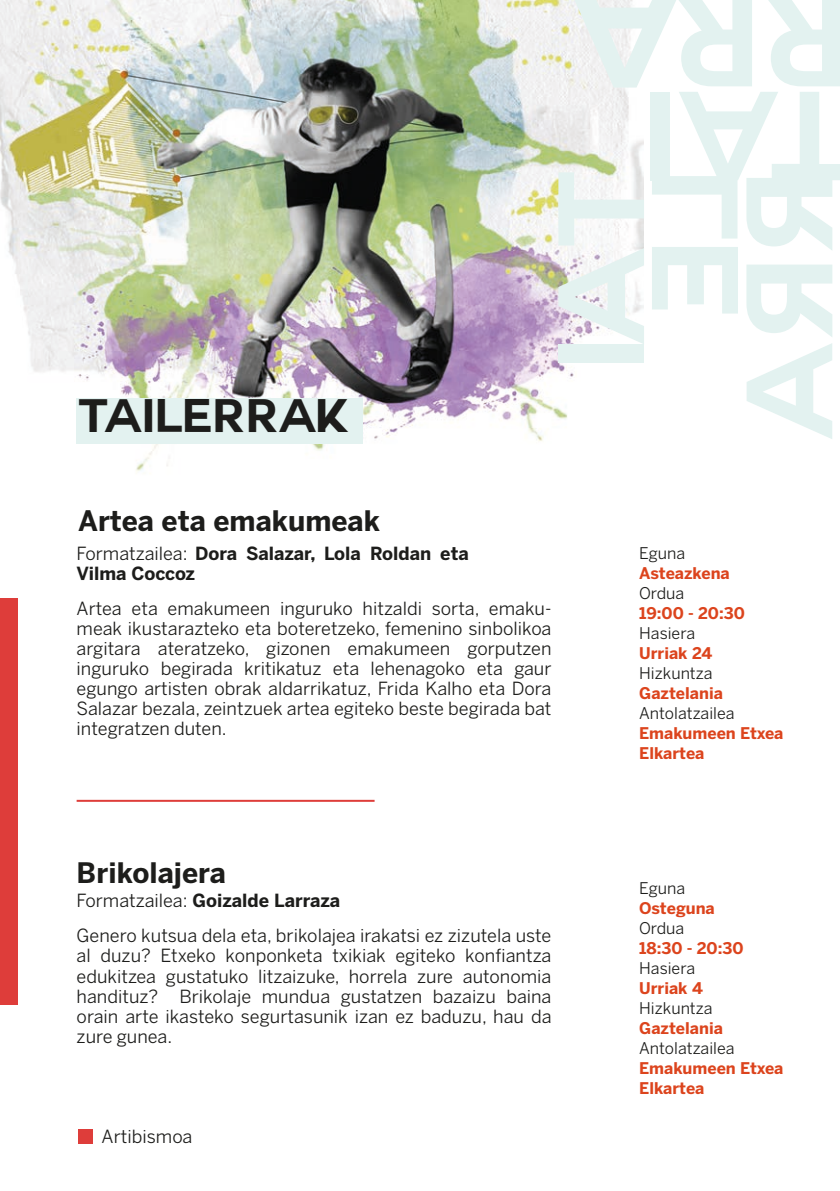
<style>
.page{position:relative;width:840px;height:1191px;background:#fff}
.page>*{position:absolute;margin:0;border:0;box-sizing:border-box;transform-origin:0 0}
.t1{font:700 144px "Couture";color:#e3f2f0}
.t2{font:700 124px/94px "Couture";color:#e3f2f0}
.t3{font:700 46px "Couture";color:#1d1d1b}
.t4{font:700 28px "Benton Sans";color:#1d1d1b}
.t5{font:18px/20px "Benton Sans";color:#1d1d1b;text-align:justify}
.t6{font:700 18px/20px "Benton Sans";color:#1d1d1b}
.t7{font:700 16px/20px "Benton Sans";color:#dc441d}
.t8{font:16px "Benton Sans";color:#1d1d1b}
.s1{font-weight:400}
</style>
<div class="page">
<img style="left:0;top:0;width:642px;height:471px">
<div style="left:0;top:598px;width:18px;height:406px;background:#de3d3a"></div>
<hr style="left:77px;top:800px;width:297px;height:2px;background:#de3d3a">
<div style="left:77px;top:399px;width:286px;height:45px;background:#e3f2f0"></div>
<div style="left:79px;top:1129px;width:14px;height:15px;background:#de3d3a"></div>
<svg style="left:558px;top:172px;width:85px;height:191px"></svg>
<h3 class="t3" style="left:78px;top:394px;width:273px">TAILERRAK</h3>
<h3 class="t4" style="left:78px;top:504px;width:303px">Artea eta emakumeak</h3>
<h1 class="t1" style="left:683px;top:102px;width:118px;rotate:-180deg">A</h1>
<h2 class="t2" style="left:849px;top:183px;width:370px;rotate:-180deg">TAILE<br>RRAK</h2>
<p class="t6" style="left:77px;top:543px;width:393px"><span class="s1">Formatzailea:</span> Dora Salazar, Lola Roldan eta<br>Vilma Coccoz</p>
<p class="t5" style="left:77px;top:598px;width:476px">Artea eta emakumeen inguruko hitzaldi sorta, emaku&shy;meak ikustarazteko eta boteretzeko, femenino sinbolikoa argitara ateratzeko, gizonen emakumeen gorputzen inguruko begirada kritikatuz eta lehenagoko eta gaur egungo artisten obrak aldarrikatuz, Frida Kalho eta Dora Salazar bezala, zeintzuek artea egiteko beste begirada bat integratzen duten.</p>
<h3 class="t4" style="left:77px;top:856px;width:151px">Brikolajera</h3>
<p class="t6" style="left:77px;top:890px;width:265px"><span class="s1">Formatzailea:</span> Goizalde Larraza</p>
<p class="t5" style="left:77px;top:925px;width:476px">Genero kutsua dela eta, brikolajea irakatsi ez zizutela uste al duzu? Etxeko konponketa txikiak egiteko konfiantza edukitzea gustatuko litzaizuke, horrela zure autonomia handituz? Brikolaje mundua gustatzen bazaizu baina orain arte ikasteko segurtasunik izan ez baduzu, hau da zure gunea.</p>
<p class="t5" style="left:102px;top:1126px;width:92px">Artibismoa</p>
<p class="t8" style="left:638px;top:543px;width:47px">Eguna</p>
<p class="t7" style="left:638px;top:562px;width:92px">Asteazkena</p>
<p class="t8" style="left:638px;top:583px;width:47px">Ordua</p>
<p class="t7" style="left:638px;top:602px;width:107px">19:00 - 20:30</p>
<p class="t8" style="left:638px;top:623px;width:57px">Hasiera</p>
<p class="t7" style="left:638px;top:642px;width:75px">Urriak 24</p>
<p class="t8" style="left:638px;top:663px;width:75px">Hizkuntza</p>
<p class="t7" style="left:638px;top:682px;width:85px">Gaztelania</p>
<p class="t8" style="left:638px;top:703px;width:97px">Antolatzailea</p>
<p class="t7" style="left:638px;top:722px;width:146px">Emakumeen Etxea<br>Elkartea</p>
<p class="t8" style="left:638px;top:878px;width:47px">Eguna</p>
<p class="t7" style="left:638px;top:897px;width:77px">Osteguna</p>
<p class="t8" style="left:638px;top:918px;width:47px">Ordua</p>
<p class="t7" style="left:638px;top:937px;width:106px">18:30 - 20:30</p>
<p class="t8" style="left:638px;top:958px;width:57px">Hasiera</p>
<p class="t7" style="left:638px;top:977px;width:65px">Urriak 4</p>
<p class="t8" style="left:638px;top:998px;width:75px">Hizkuntza</p>
<p class="t7" style="left:638px;top:1017px;width:85px">Gaztelania</p>
<p class="t8" style="left:638px;top:1038px;width:97px">Antolatzailea</p>
<p class="t7" style="left:638px;top:1057px;width:146px">Emakumeen Etxea<br>Elkartea</p>
</div>
